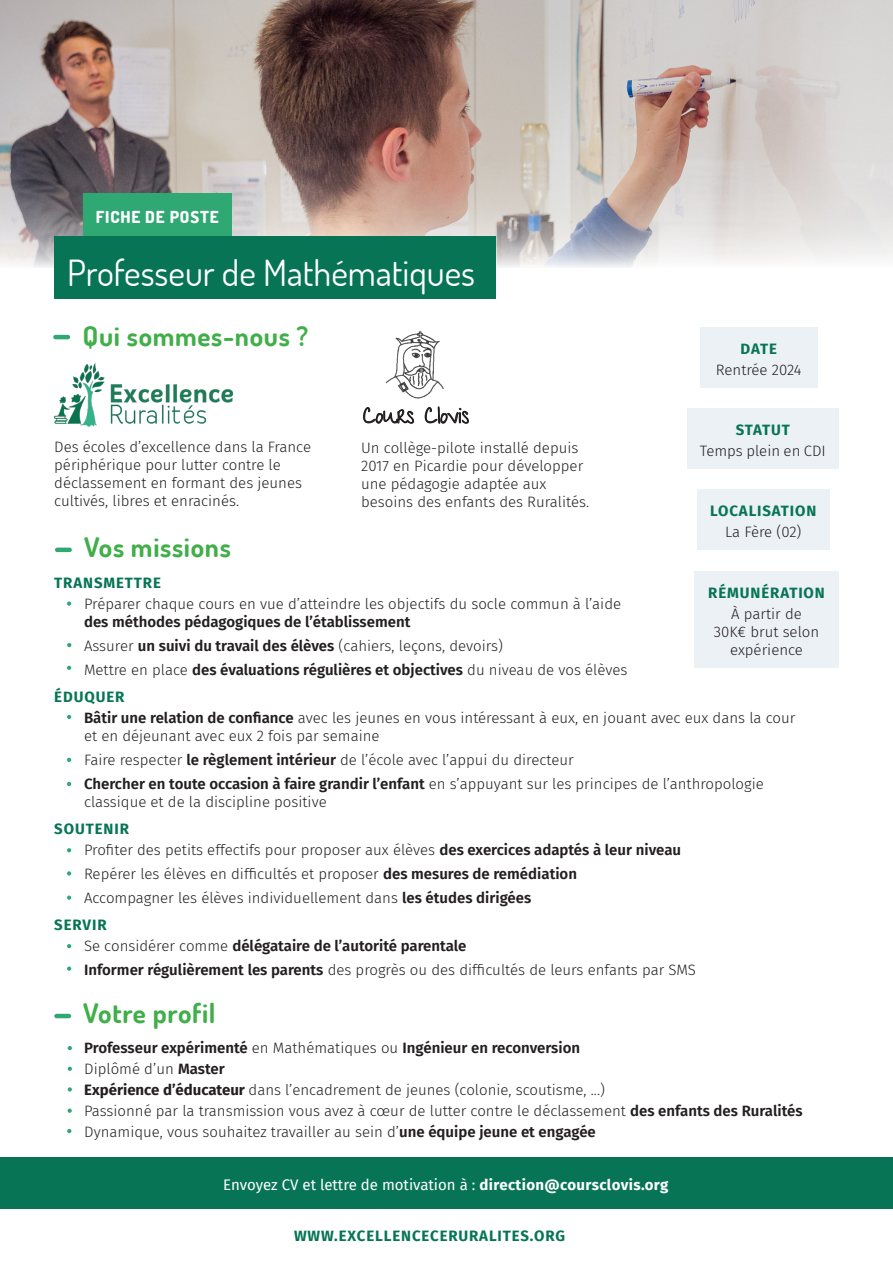
<style>
.page{position:relative;width:893px;height:1263px;background:#fff}
.page>*{position:absolute;margin:0;border:0;box-sizing:border-box;transform-origin:0 0}
.t1{font:36px "Dosis";color:#fff}
.t2{font:700 27px "Dosis";letter-spacing:.025em;color:#40ae49}
.t3{font:21.3px "Give You Glory";color:#231f20}
.t4{font:800 16.5px "Dosis";letter-spacing:.05em;color:#fff}
.t5{font:300 15px/18px "Fira Sans";color:#231f20}
.t6{font:600 15px "Fira Sans";color:#231f20}
.t7{font:700 15px "Fira Sans";letter-spacing:.06em;color:#077555}
.t8{font:15px "Fira Sans";color:#fff}
.s1{font-weight:600}
.s2{font-weight:300}
.s3{font-weight:700}
</style>
<div class="page">
<div style="left:0;top:1157px;width:893px;height:52px;background:#077555"></div>
<img style="left:0;top:0;width:893px;height:267px">
<div style="left:54px;top:236px;width:442px;height:62px;background:#077555"></div>
<div style="left:83px;top:194px;width:148px;height:42px;background:#2fa874"></div>
<svg style="left:363px;top:407px;width:51px;height:17px"></svg>
<svg style="left:424px;top:406px;width:45px;height:18px"></svg>
<img style="left:385px;top:331px;width:59px;height:68px">
<div style="left:700px;top:327px;width:117px;height:60px;background:#ecf1f6"></div>
<div style="left:687px;top:408px;width:152px;height:61px;background:#ecf1f6"></div>
<div style="left:697px;top:489px;width:132px;height:61px;background:#ecf1f6"></div>
<hr style="left:55px;top:335px;width:13px;height:4px;background:#2fa874">
<img style="left:54px;top:363px;width:180px;height:64px">
<hr style="left:57px;top:548px;width:13px;height:4px;background:#2fa874">
<svg style="left:67px;top:601px;width:4px;height:5px"></svg>
<svg style="left:67px;top:643px;width:4px;height:4px"></svg>
<svg style="left:67px;top:666px;width:4px;height:4px"></svg>
<svg style="left:67px;top:782px;width:4px;height:4px"></svg>
<svg style="left:67px;top:848px;width:4px;height:4px"></svg>
<svg style="left:67px;top:871px;width:4px;height:4px"></svg>
<svg style="left:67px;top:895px;width:4px;height:5px"></svg>
<svg style="left:67px;top:944px;width:4px;height:4px"></svg>
<svg style="left:67px;top:966px;width:4px;height:5px"></svg>
<svg style="left:67px;top:758px;width:4px;height:4px"></svg>
<svg style="left:67px;top:715px;width:4px;height:4px"></svg>
<div style="left:694px;top:571px;width:145px;height:97px;background:#ecf1f6"></div>
<hr style="left:56px;top:1014px;width:13px;height:4px;background:#2fa874">
<svg style="left:68px;top:1046px;width:4px;height:4px"></svg>
<svg style="left:68px;top:1067px;width:4px;height:4px"></svg>
<svg style="left:68px;top:1087px;width:4px;height:4px"></svg>
<svg style="left:68px;top:1108px;width:4px;height:5px"></svg>
<svg style="left:67px;top:1129px;width:4px;height:4px"></svg>
<p class="t4" style="left:96px;top:207px;width:124px">FICHE DE POSTE</p>
<p class="t1" style="left:67px;top:249px;width:409px">Professeur de Mathématiques</p>
<p class="t2" style="left:83px;top:319px;width:227px">Qui sommes-nous ?</p>
<p class="t5" style="left:54px;top:438px;width:258px">Des écoles d’excellence dans la France périphérique pour lutter contre le déclassement en formant des jeunes cultivés, libres et enracinés.</p>
<p class="t2" style="left:84px;top:530px;width:148px">Vos missions</p>
<p class="t3" style="left:363px;top:403px;width:107px">Cours Clovis</p>
<p class="t5" style="left:361px;top:438px;width:229px">Un collège-pilote installé depuis<br>2017 en Picardie pour développer une pédagogie adaptée aux besoins des enfants des Ruralités.</p>
<p class="t7" style="left:741px;top:336px;width:38px">DATE</p>
<p class="t5" style="left:716px;top:360px;width:87px">Rentrée 2024</p>
<p class="t7" style="left:736px;top:417px;width:56px">STATUT</p>
<p class="t5" style="left:700px;top:441px;width:128px">Temps plein en CDI</p>
<p class="t7" style="left:710px;top:498px;width:108px">LOCALISATION</p>
<p class="t5" style="left:725px;top:522px;width:78px">La Fère (02)</p>
<p class="t7" style="left:54px;top:570px;width:108px">TRANSMETTRE</p>
<p class="t5" style="left:84px;top:595px;width:539px">Préparer chaque cours en vue d’atteindre les objectifs du socle commun à l’aide</p>
<p class="t6" style="left:84px;top:609px;width:328px">des méthodes pédagogiques de l’établissement</p>
<p class="t5" style="left:84px;top:637px;width:420px">Assurer <span class="s1">un suivi du travail des élèves</span> (cahiers, leçons, devoirs)</p>
<p class="t6" style="left:84px;top:657px;width:545px"><span class="s2">Mettre en place</span> des évaluations régulières et objectives <span class="s2">du niveau de vos élèves</span></p>
<p class="t7" style="left:54px;top:684px;width:72px">ÉDUQUER</p>
<p class="t5" style="left:84px;top:709px;width:713px"><span class="s1">Bâtir une relation de confiance</span> avec les jeunes en vous intéressant à eux, en jouant avec eux dans la cour</p>
<p class="t5" style="left:84px;top:727px;width:297px">et en déjeunant avec eux 2 fois par semaine</p>
<p class="t5" style="left:84px;top:751px;width:491px">Faire respecter <span class="s1">le règlement intérieur</span> de l’école avec l’appui du directeur</p>
<p class="t5" style="left:84px;top:775px;width:681px"><span class="s1">Chercher en toute occasion à faire grandir l’enfant</span> en s’appuyant sur les principes de l’anthropologie classique et de la discipline positive</p>
<p class="t7" style="left:54px;top:816px;width:76px">SOUTENIR</p>
<p class="t5" style="left:84px;top:841px;width:599px">Profiter des petits effectifs pour proposer aux élèves <span class="s1">des exercices adaptés à leur niveau</span></p>
<p class="t5" style="left:84px;top:865px;width:494px">Repérer les élèves en difficultés et proposer <span class="s1">des mesures de remédiation</span></p>
<p class="t5" style="left:84px;top:889px;width:449px">Accompagner les élèves individuellement dans <span class="s1">les études dirigées</span></p>
<p class="t7" style="left:54px;top:912px;width:54px">SERVIR</p>
<p class="t6" style="left:84px;top:933px;width:384px"><span class="s2">Se considérer comme</span> délégataire de l’autorité parentale</p>
<p class="t5" style="left:84px;top:961px;width:613px"><span class="s1">Informer régulièrement les parents</span> des progrès ou des difficultés de leurs enfants par SMS</p>
<p class="t7" style="left:708px;top:580px;width:118px">RÉMUNÉRATION</p>
<p class="t5" style="left:714px;top:605px;width:107px;text-align:center">À partir de<br>30K€ brut selon expérience</p>
<p class="t2" style="left:83px;top:996px;width:134px">Votre profil</p>
<p class="t6" style="left:84px;top:1035px;width:497px">Professeur expérimenté <span class="s2">en Mathématiques ou</span> Ingénieur en reconversion</p>
<p class="t5" style="left:84px;top:1059px;width:142px">Diplômé d’un <span class="s1">Master</span></p>
<p class="t5" style="left:84px;top:1080px;width:522px"><span class="s3">Expérience d’éducateur</span> dans l’encadrement de jeunes (colonie, scoutisme, ...)</p>
<p class="t5" style="left:84px;top:1101px;width:720px">Passionné par la transmission vous avez à cœur de lutter contre le déclassement <span class="s1">des enfants des Ruralités</span></p>
<p class="t5" style="left:84px;top:1122px;width:513px">Dynamique, vous souhaitez travailler au sein d’<span class="s1">une équipe jeune et engagée</span></p>
<p class="t8" style="left:223px;top:1173px;width:447px">Envoyez CV et lettre de motivation à : <span class="s3">direction@coursclovis.org</span></p>
<p class="t7" style="left:294px;top:1223px;width:272px">WWW.EXCELLENCECERURALITES.ORG</p>
</div>
